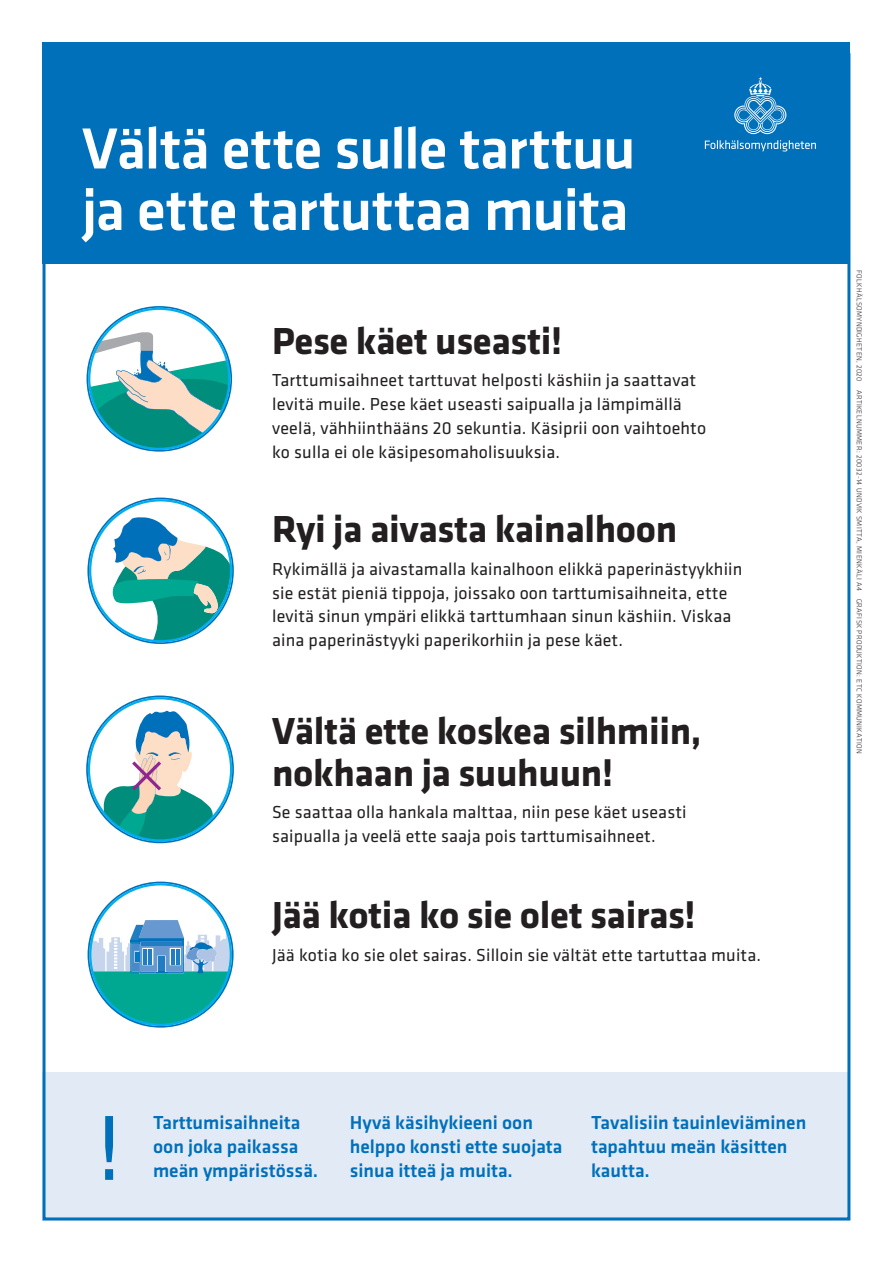
<style>
.page{position:relative;width:893px;height:1263px;background:#fff}
.page>*{position:absolute;margin:0;border:0;box-sizing:border-box;transform-origin:0 0}
.t1{font:93px "Klavika";color:#0070ba}
.Faktablad_-_H1{font:500 60px/61.5px "Klavika";letter-spacing:-.01em;color:#fff}
.t2{font:700 39px/42px "Klavika";letter-spacing:-.01em;color:#231f20}
.Faktaruta_-_punktlis{font:500 19.5px/24px "Klavika";color:#0070ba}
.Bröd_-_utan_indrag{font:18px/24px "Klavika";letter-spacing:.01em;color:#231f20}
.isbn{font:300 7.5px "Klavika";letter-spacing:.04em;color:#231f20}
</style>
<div class="page">
<div style="left:43px;top:1071px;width:807px;height:149px;background:#e2eaf6"></div>
<div style="left:43px;top:43px;width:807px;height:221px;background:#0070ba"></div>
<svg style="left:705px;top:140px;width:111px;height:11px"></svg>
<svg style="left:734px;top:77px;width:52px;height:57px"></svg>
<svg style="left:87px;top:498px;width:147px;height:146px"></svg>
<svg style="left:87px;top:882px;width:147px;height:145px"></svg>
<svg style="left:87px;top:306px;width:145px;height:146px"></svg>
<svg style="left:86px;top:695px;width:148px;height:148px"></svg>
<p class="Faktablad_-_H1" style="left:82px;top:116px;width:555px">Vältä ette sulle tarttuu ja ette tartuttaa muita</p>
<h3 class="t2" style="left:272px;top:318px;width:291px">Pese käet useasti!</h3>
<p class="Bröd_-_utan_indrag" style="left:272px;top:368px;width:436px">Tarttumisaihneet tarttuvat helposti käshiin ja saattavat levitä muile. Pese käet useasti saipualla ja lämpimällä veelä, vähhiinthääns 20 sekuntia. Käsiprii oon vaihtoehto ko sulla ei ole käsipesomaholisuuksia.</p>
<h3 class="t2" style="left:272px;top:506px;width:407px">Ryi ja aivasta kainalhoon</h3>
<p class="Bröd_-_utan_indrag" style="left:272px;top:556px;width:472px">Rykimällä ja aivastamalla kainalhoon elikkä paperinästyykhiin sie estät pieniä tippoja, joissako oon tarttumisaihneita, ette levitä sinun ympäri elikkä tarttumhaan sinun käshiin. Viskaa aina paperinästyyki paperikorhiin ja pese käet.</p>
<h3 class="t2" style="left:272px;top:708px;width:431px">Vältä ette koskea silhmiin, nokhaan ja suuhuun!</h3>
<p class="Bröd_-_utan_indrag" style="left:272px;top:800px;width:416px">Se saattaa olla hankala malttaa, niin pese käet useasti saipualla ja veelä ette saaja pois tarttumisaihneet.</p>
<h3 class="t2" style="left:272px;top:893px;width:425px">Jää kotia ko sie olet sairas!</h3>
<p class="Bröd_-_utan_indrag" style="left:272px;top:942px;width:490px">Jää kotia ko sie olet sairas. Silloin sie vältät ette tartuttaa muita.</p>
<p class="isbn" style="left:864px;top:270px;width:485px;rotate:90deg">FOLKHÄLSOMYNDIGHETEN, 2020 ARTIKELNUMMER: 20032-14 UNDVIK SMITTA, MIENKÄLI A4 GRAFISK PRODUKTION: ETC KOMMUNIKATION</p>
<p class="t1" style="left:97px;top:1088px;width:26px">!</p>
<p class="Faktaruta_-_punktlis" style="left:153px;top:1110px;width:167px">Tarttumisaihneita oon joka paikassa meän ympäristössä.</p>
<p class="Faktaruta_-_punktlis" style="left:591px;top:1110px;width:217px">Tavalisiin tauinleviäminen tapahtuu meän käsitten kautta.</p>
<p class="Faktaruta_-_punktlis" style="left:350px;top:1110px;width:214px">Hyvä käsihykieeni oon helppo konsti ette suojata sinua itteä ja muita.</p>
</div>
